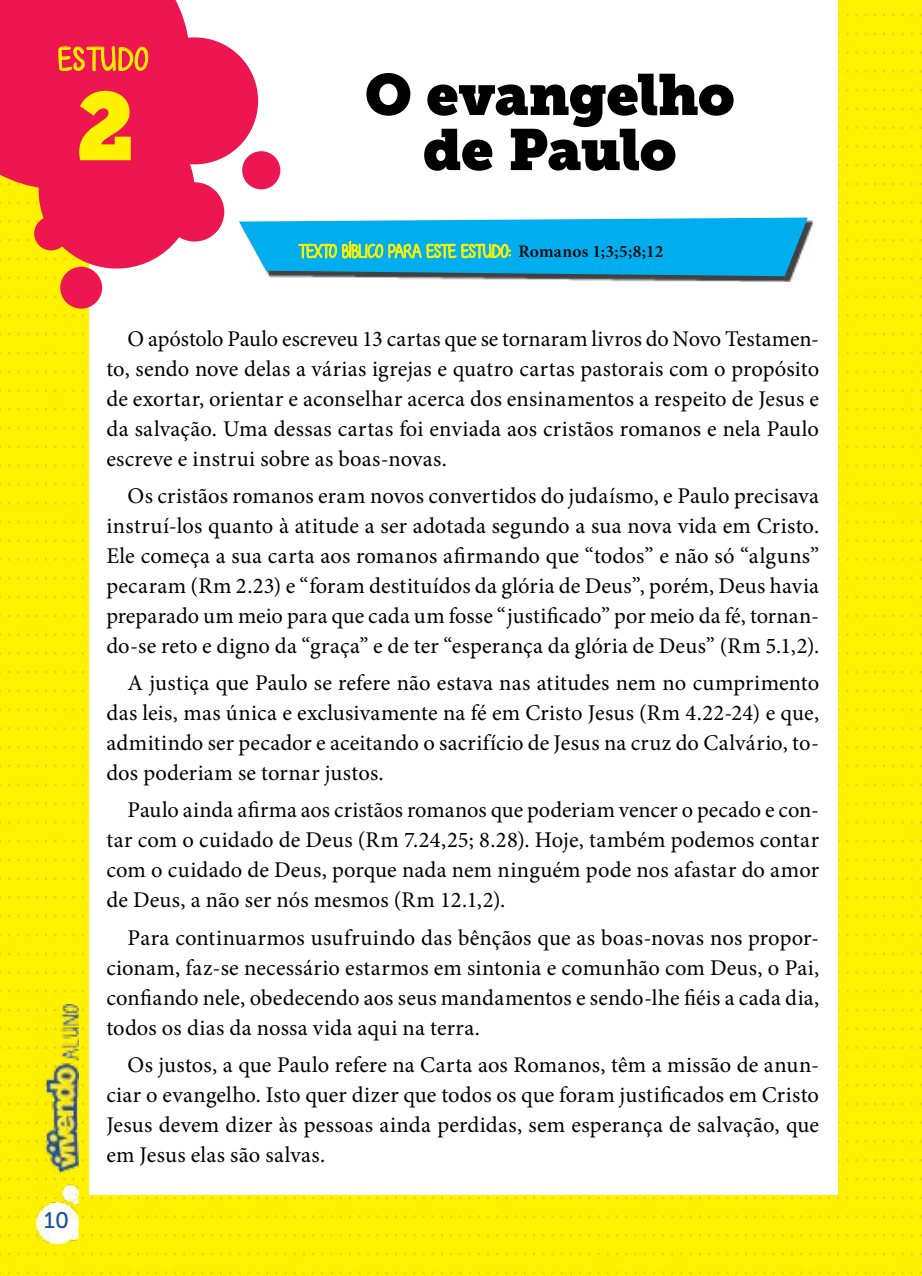
<style>
.page{position:relative;width:922px;height:1276px;background:#fff}
.page>*{position:absolute;margin:0;border:0;box-sizing:border-box;transform-origin:0 0}
.t1{font:95px "Museo Slab";color:#fff200}
.t2{font:57.5px/55px "Museo Slab";letter-spacing:-.015em;color:#000;text-align:center}
.t3{font:32.5px "KG Fall For You";letter-spacing:.04em;color:#fff200}
.t4{font:22.5px/30px "Minion Pro";letter-spacing:.01em;color:#000;text-align:justify}
.t5{font:22.5px "Museo Slab 500";color:#1b51a3}
.t6{font:18.75px "KG Fall For You";letter-spacing:-.005em;color:#fff200}
.s1{font-family:"Minion Pro";font-weight:600;font-size:17.5px;color:#000}
</style>
<div class="page">
<div style="left:0;top:0;width:921px;height:1276px;background:#fff200"></div>
<svg style="left:0;top:201px;width:921px;height:3px"></svg>
<svg style="left:0;top:295px;width:921px;height:3px"></svg>
<svg style="left:0;top:314px;width:921px;height:3px"></svg>
<svg style="left:0;top:333px;width:921px;height:2px"></svg>
<svg style="left:0;top:352px;width:921px;height:2px"></svg>
<svg style="left:0;top:370px;width:921px;height:3px"></svg>
<svg style="left:0;top:389px;width:921px;height:3px"></svg>
<svg style="left:0;top:408px;width:921px;height:2px"></svg>
<svg style="left:0;top:427px;width:921px;height:2px"></svg>
<svg style="left:0;top:445px;width:921px;height:3px"></svg>
<svg style="left:0;top:464px;width:921px;height:3px"></svg>
<svg style="left:0;top:483px;width:921px;height:2px"></svg>
<svg style="left:0;top:502px;width:921px;height:2px"></svg>
<svg style="left:0;top:521px;width:921px;height:2px"></svg>
<svg style="left:0;top:539px;width:921px;height:3px"></svg>
<svg style="left:0;top:558px;width:921px;height:3px"></svg>
<svg style="left:0;top:577px;width:921px;height:2px"></svg>
<svg style="left:0;top:596px;width:921px;height:2px"></svg>
<svg style="left:0;top:614px;width:921px;height:3px"></svg>
<svg style="left:0;top:633px;width:921px;height:3px"></svg>
<svg style="left:0;top:652px;width:921px;height:2px"></svg>
<svg style="left:0;top:671px;width:921px;height:2px"></svg>
<svg style="left:0;top:689px;width:921px;height:3px"></svg>
<svg style="left:0;top:708px;width:921px;height:3px"></svg>
<svg style="left:0;top:727px;width:921px;height:2px"></svg>
<svg style="left:0;top:746px;width:921px;height:2px"></svg>
<svg style="left:0;top:765px;width:921px;height:2px"></svg>
<svg style="left:0;top:783px;width:921px;height:3px"></svg>
<svg style="left:0;top:802px;width:921px;height:3px"></svg>
<svg style="left:0;top:821px;width:921px;height:2px"></svg>
<svg style="left:0;top:840px;width:921px;height:2px"></svg>
<svg style="left:0;top:858px;width:921px;height:3px"></svg>
<svg style="left:0;top:877px;width:921px;height:3px"></svg>
<svg style="left:0;top:896px;width:921px;height:2px"></svg>
<svg style="left:0;top:915px;width:921px;height:2px"></svg>
<svg style="left:0;top:933px;width:921px;height:3px"></svg>
<svg style="left:0;top:952px;width:921px;height:3px"></svg>
<svg style="left:0;top:971px;width:921px;height:2px"></svg>
<svg style="left:0;top:990px;width:921px;height:2px"></svg>
<svg style="left:0;top:1009px;width:921px;height:2px"></svg>
<svg style="left:0;top:1027px;width:921px;height:3px"></svg>
<svg style="left:0;top:1046px;width:921px;height:3px"></svg>
<svg style="left:0;top:1065px;width:921px;height:2px"></svg>
<svg style="left:0;top:1084px;width:921px;height:2px"></svg>
<svg style="left:0;top:1102px;width:921px;height:3px"></svg>
<svg style="left:0;top:1121px;width:921px;height:3px"></svg>
<svg style="left:0;top:1140px;width:921px;height:2px"></svg>
<svg style="left:0;top:1159px;width:921px;height:2px"></svg>
<svg style="left:0;top:1177px;width:921px;height:3px"></svg>
<svg style="left:0;top:1196px;width:921px;height:3px"></svg>
<svg style="left:0;top:1215px;width:921px;height:2px"></svg>
<svg style="left:0;top:1234px;width:921px;height:2px"></svg>
<svg style="left:0;top:1253px;width:921px;height:2px"></svg>
<svg style="left:0;top:1271px;width:921px;height:3px"></svg>
<img style="left:36px;top:1004px;width:42px;height:239px">
<div style="left:89px;top:0;width:748px;height:1195px;background:#fff"></div>
<div style="left:39px;top:113px;width:155px;height:155px;background:#ed1651;border-radius:50%"></div>
<div style="left:60px;top:267px;width:42px;height:42px;background:#ed1651;border-radius:50%"></div>
<div style="left:165px;top:182px;width:59px;height:59px;background:#ed1651;border-radius:50%"></div>
<div style="left:242px;top:221px;width:571px;height:61px;background:#000;opacity:.75"></div>
<svg style="left:0;top:218px;width:921px;height:61px"></svg>
<svg style="left:0;top:0;width:921px;height:189px"></svg>
<h3 class="t3" style="left:58px;top:39px;width:92px">ESTUDO</h3>
<h1 class="t1" style="left:76px;top:70px;width:60px">2</h1>
<h2 class="t2" style="left:365px;top:68px;width:371px">O evangelho de Paulo</h2>
<p class="t6" style="left:298px;top:240px;width:366px">TEXTO BÍBLICO PARA ESTE ESTUDO: <span class="s1">Romanos 1;3;5;8;12</span></p>
<p class="t5" style="left:44px;top:1208px;width:26px">10</p>
<p class="t4" style="left:106px;top:324px;width:714px;text-indent:21px">O apóstolo Paulo escreveu 13 cartas que se tornaram livros do Novo Testamen&shy;to, sendo nove delas a várias igrejas e quatro cartas pastorais com o propósito de exortar, orientar e aconselhar acerca dos ensinamentos a respeito de Jesus e da salvação. Uma dessas cartas foi enviada aos cristãos romanos e nela Paulo escreve e instrui sobre as boas-novas.</p>
<p class="t4" style="left:106px;top:481px;width:714px;text-indent:21px">Os cristãos romanos eram novos convertidos do judaísmo, e Paulo precisava instruí-los quanto à atitude a ser adotada segundo a sua nova vida em Cristo.<br>Ele começa a sua carta aos romanos afirmando que “todos” e não só “alguns” pecaram (Rm 2.23) e “foram destituídos da glória de Deus”, porém, Deus havia preparado um meio para que cada um fosse “justificado” por meio da fé, tornan&shy;do-se reto e digno da “graça” e de ter “esperança da glória de Deus” (Rm 5.1,2).</p>
<p class="t4" style="left:106px;top:668px;width:714px;text-indent:21px">A justiça que Paulo se refere não estava nas atitudes nem no cumprimento das leis, mas única e exclusivamente na fé em Cristo Jesus (Rm 4.22-24) e que, admitindo ser pecador e aceitando o sacrifício de Jesus na cruz do Calvário, to&shy;dos poderiam se tornar justos.</p>
<p class="t4" style="left:106px;top:795px;width:714px;text-indent:21px">Paulo ainda afirma aos cristãos romanos que poderiam vencer o pecado e con&shy;tar com o cuidado de Deus (Rm 7.24,25; 8.28). Hoje, também podemos contar com o cuidado de Deus, porque nada nem ninguém pode nos afastar do amor de Deus, a não ser nós mesmos (Rm 12.1,2).</p>
<p class="t4" style="left:106px;top:922px;width:714px;text-indent:21px">Para continuarmos usufruindo das bênçãos que as boas-novas nos propor&shy;cionam, faz-se necessário estarmos em sintonia e comunhão com Deus, o Pai, confiando nele, obedecendo aos seus mandamentos e sendo-lhe fiéis a cada dia, todos os dias da nossa vida aqui na terra.</p>
<p class="t4" style="left:106px;top:1049px;width:714px;text-indent:21px">Os justos, a que Paulo refere na Carta aos Romanos, têm a missão de anun&shy;ciar o evangelho. Isto quer dizer que todos os que foram justificados em Cristo Jesus devem dizer às pessoas ainda perdidas, sem esperança de salvação, que em Jesus elas são salvas.</p>
</div>
